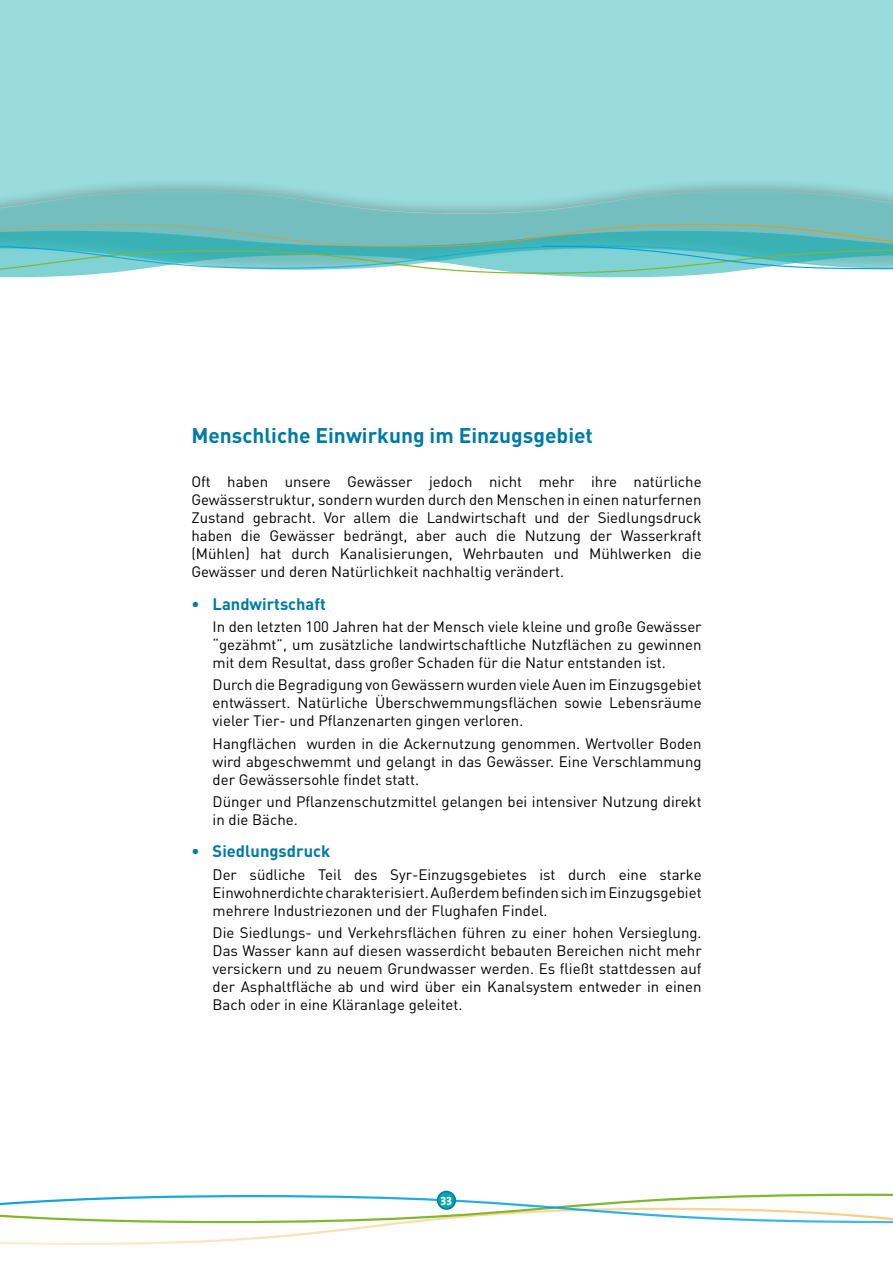
<style>
.page{position:relative;width:893px;height:1263px;background:#fff}
.page>*{position:absolute;margin:0;border:0;box-sizing:border-box;transform-origin:0 0}
.t1{font:700 21px "DIN";color:#007ba6}
.t2{font:700 16.5px "DIN";color:#007ba6}
.t3{font:15px/18px "DIN";color:#000;text-align:justify}
.t4{font:800 12px "The Serif";color:#fff}
</style>
<div class="page">
<div style="left:0;top:0;width:893px;height:178px;background:#9adbdd"></div>
<div style="left:0;top:178px;width:893px;height:96px;background:#000;opacity:.4"></div>
<svg style="left:0;top:191px;width:893px;height:32px;background:#7cc2c4"></svg>
<svg style="left:0;top:1192px;width:893px;height:53px"></svg>
<svg style="left:0;top:223px;width:893px;height:54px;background:#74c5c3"></svg>
<div style="left:438px;top:1191px;width:17px;height:18px;background:#00a6aa;border-radius:50%"></div>
<div style="left:437px;top:1191px;width:19px;height:19px;border:2px solid #007ba6;border-radius:50%"></div>
<h1 class="t1" style="left:191px;top:421px;width:403px">Menschliche Einwirkung im Einzugsgebiet</h1>
<p class="t3" style="left:191px;top:472px;width:512px">Oft haben unsere Gewässer jedoch nicht mehr ihre natürliche Gewässerstruktur, sondern wurden durch den Menschen in einen naturfernen Zustand gebracht. Vor allem die Landwirtschaft und der Siedlungsdruck haben die Gewässer bedrängt, aber auch die Nutzung der Wasserkraft (Mühlen) hat durch Kanalisierungen, Wehrbauten und Mühlwerken die Gewässer und deren Natürlichkeit nachhaltig verändert.</p>
<p class="t2" style="left:191px;top:593px;width:136px">• Landwirtschaft</p>
<p class="t3" style="left:213px;top:617px;width:490px">In den letzten 100 Jahren hat der Mensch viele kleine und große Gewässer “gezähmt”, um zusätzliche landwirtschaftliche Nutzflächen zu gewinnen mit dem Resultat, dass großer Schaden für die Natur entstanden ist.</p>
<p class="t3" style="left:213px;top:676px;width:490px">Durch die Begradigung von Gewässern wurden viele Auen im Einzugsgebiet entwässert. Natürliche Überschwemmungsflächen sowie Lebensräume vieler Tier- und Pflanzenarten gingen verloren.</p>
<p class="t3" style="left:213px;top:734px;width:491px">Hangflächen wurden in die Ackernutzung genommen. Wertvoller Boden wird abgeschwemmt und gelangt in das Gewässer. Eine Verschlammung der Gewässersohle findet statt.</p>
<p class="t3" style="left:213px;top:792px;width:491px">Dünger und Pflanzenschutzmittel gelangen bei intensiver Nutzung direkt in die Bäche.</p>
<p class="t2" style="left:191px;top:841px;width:140px">• Siedlungsdruck</p>
<p class="t3" style="left:213px;top:865px;width:490px">Der südliche Teil des Syr-Einzugsgebietes ist durch eine starke Einwohnerdichte charakterisiert. Außerdem befinden sich im Einzugsgebiet mehrere Industriezonen und der Flughafen Findel.</p>
<p class="t3" style="left:213px;top:923px;width:491px">Die Siedlungs- und Verkehrsflächen führen zu einer hohen Versieglung.<br>Das Wasser kann auf diesen wasserdicht bebauten Bereichen nicht mehr versickern und zu neuem Grundwasser werden. Es fließt stattdessen auf der Asphaltfläche ab und wird über ein Kanalsystem entweder in einen Bach oder in eine Kläranlage geleitet.</p>
<p class="t4" style="left:441px;top:1188px;width:13px">33</p>
</div>
